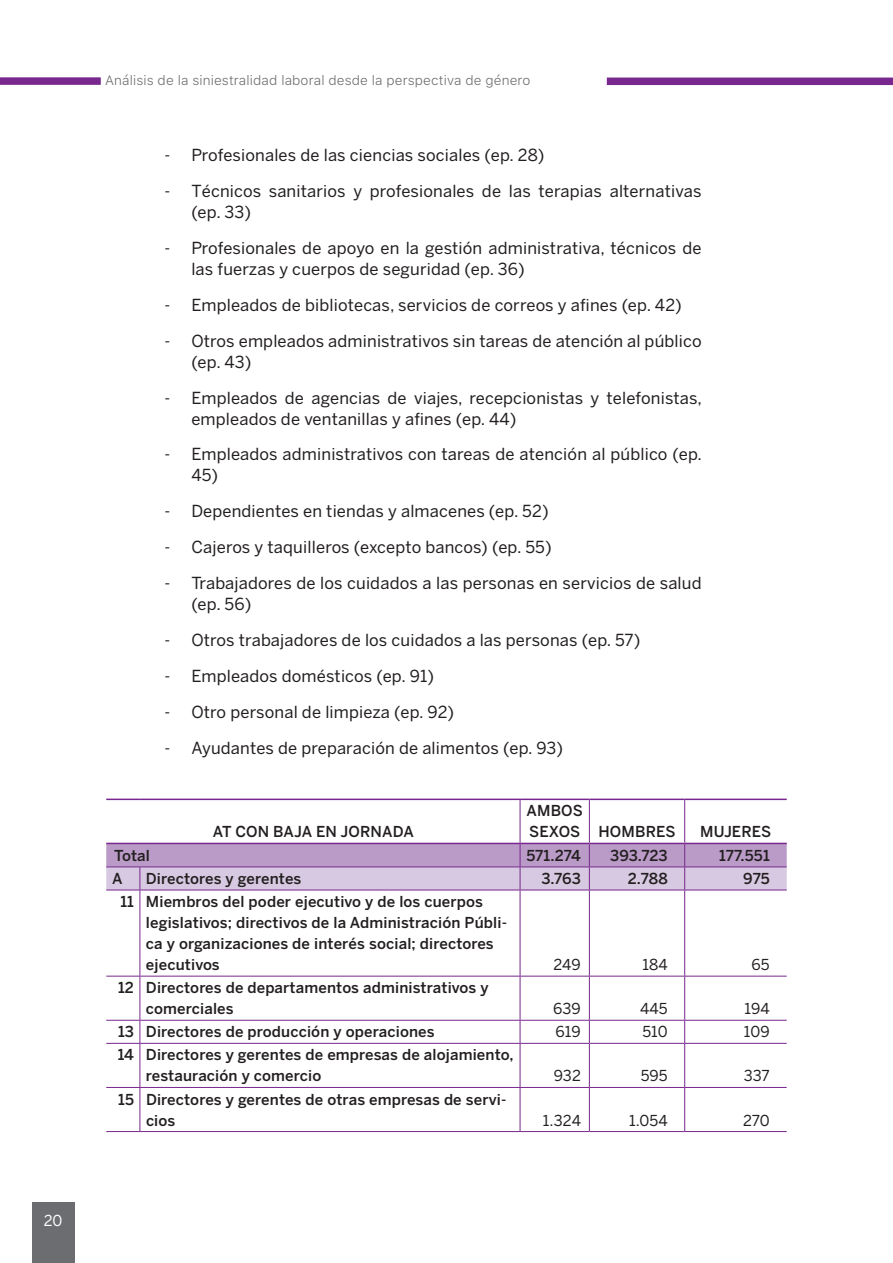
<style>
.page{position:relative;width:893px;height:1263px;background:#fff}
.page>*{position:absolute;margin:0;border:0;box-sizing:border-box;transform-origin:0 0}
.t1{font:16.5px/21px "Benton Sans";letter-spacing:.01em;color:#231f20}
.t2{font:500 15px/21px "Benton Sans";letter-spacing:.01em;color:#231f20}
.t3{font:15px "Benton Sans";letter-spacing:.01em;color:#231f20}
.t4{font:15px "Benton Sans";color:#fff}
.t5{font:300 13.5px "SF Pro Text";letter-spacing:.01em;color:#6c6d70}
</style>
<div class="page">
<div style="left:0;top:77px;width:101px;height:8px;background:#77278d"></div>
<div style="left:32px;top:1202px;width:42px;height:61px;background:#6c6d70"></div>
<div style="left:607px;top:78px;width:286px;height:7px;background:#77278d"></div>
<hr style="left:520px;top:800px;width:1px;height:43px;background:#77278d">
<hr style="left:589px;top:800px;width:1px;height:43px;background:#77278d">
<hr style="left:684px;top:800px;width:1px;height:43px;background:#77278d">
<svg style="left:106px;top:844px;width:681px;height:46px;background:#c5acd1"></svg>
<hr style="left:106px;top:890px;width:34px;height:1px;background:#77278d">
<hr style="left:140px;top:890px;width:380px;height:1px;background:#77278d">
<hr style="left:140px;top:890px;width:1px;height:86px;background:#77278d">
<hr style="left:520px;top:890px;width:69px;height:1px;background:#77278d">
<hr style="left:520px;top:890px;width:1px;height:86px;background:#77278d">
<hr style="left:589px;top:890px;width:96px;height:1px;background:#77278d">
<hr style="left:589px;top:890px;width:1px;height:86px;background:#77278d">
<hr style="left:685px;top:890px;width:102px;height:1px;background:#77278d">
<hr style="left:684px;top:890px;width:1px;height:86px;background:#77278d">
<hr style="left:106px;top:976px;width:34px;height:1px;background:#77278d">
<hr style="left:140px;top:976px;width:380px;height:1px;background:#77278d">
<hr style="left:140px;top:976px;width:1px;height:44px;background:#77278d">
<hr style="left:520px;top:976px;width:69px;height:1px;background:#77278d">
<hr style="left:520px;top:976px;width:1px;height:44px;background:#77278d">
<hr style="left:589px;top:976px;width:96px;height:1px;background:#77278d">
<hr style="left:589px;top:976px;width:1px;height:44px;background:#77278d">
<hr style="left:685px;top:976px;width:102px;height:1px;background:#77278d">
<hr style="left:684px;top:976px;width:1px;height:44px;background:#77278d">
<hr style="left:106px;top:1020px;width:34px;height:1px;background:#77278d">
<hr style="left:140px;top:1020px;width:380px;height:1px;background:#77278d">
<svg style="left:140px;top:1020px;width:1px;height:23px"></svg>
<hr style="left:520px;top:1020px;width:69px;height:1px;background:#77278d">
<svg style="left:520px;top:1020px;width:1px;height:23px"></svg>
<hr style="left:589px;top:1020px;width:96px;height:1px;background:#77278d">
<svg style="left:589px;top:1020px;width:1px;height:23px"></svg>
<hr style="left:685px;top:1020px;width:102px;height:1px;background:#77278d">
<svg style="left:684px;top:1020px;width:1px;height:23px"></svg>
<hr style="left:106px;top:1043px;width:34px;height:1px;background:#77278d">
<hr style="left:140px;top:1043px;width:380px;height:1px;background:#77278d">
<hr style="left:140px;top:1044px;width:1px;height:43px;background:#77278d">
<hr style="left:520px;top:1043px;width:69px;height:1px;background:#77278d">
<hr style="left:520px;top:1044px;width:1px;height:43px;background:#77278d">
<hr style="left:589px;top:1043px;width:96px;height:1px;background:#77278d">
<hr style="left:589px;top:1044px;width:1px;height:43px;background:#77278d">
<hr style="left:685px;top:1043px;width:102px;height:1px;background:#77278d">
<hr style="left:684px;top:1044px;width:1px;height:43px;background:#77278d">
<hr style="left:106px;top:1087px;width:34px;height:1px;background:#77278d">
<hr style="left:140px;top:1087px;width:380px;height:1px;background:#77278d">
<hr style="left:140px;top:1088px;width:1px;height:43px;background:#77278d">
<hr style="left:520px;top:1087px;width:69px;height:1px;background:#77278d">
<hr style="left:520px;top:1088px;width:1px;height:43px;background:#77278d">
<hr style="left:589px;top:1087px;width:96px;height:1px;background:#77278d">
<hr style="left:589px;top:1088px;width:1px;height:43px;background:#77278d">
<hr style="left:685px;top:1087px;width:102px;height:1px;background:#77278d">
<hr style="left:684px;top:1088px;width:1px;height:43px;background:#77278d">
<hr style="left:106px;top:1131px;width:34px;height:1px;background:#77278d">
<hr style="left:140px;top:1131px;width:380px;height:1px;background:#77278d">
<hr style="left:520px;top:1131px;width:69px;height:1px;background:#77278d">
<hr style="left:589px;top:1131px;width:96px;height:1px;background:#77278d">
<hr style="left:685px;top:1131px;width:102px;height:1px;background:#77278d">
<hr style="left:106px;top:798px;width:34px;height:2px;background:#77278d">
<hr style="left:140px;top:798px;width:380px;height:2px;background:#77278d">
<hr style="left:520px;top:798px;width:69px;height:2px;background:#77278d">
<hr style="left:589px;top:798px;width:96px;height:2px;background:#77278d">
<hr style="left:685px;top:798px;width:102px;height:2px;background:#77278d">
<hr style="left:106px;top:843px;width:34px;height:1px;background:#77278d">
<hr style="left:140px;top:843px;width:380px;height:1px;background:#77278d">
<hr style="left:520px;top:843px;width:69px;height:1px;background:#77278d">
<hr style="left:589px;top:843px;width:96px;height:1px;background:#77278d">
<hr style="left:685px;top:843px;width:102px;height:1px;background:#77278d">
<p class="t4" style="left:44px;top:1212px;width:20px">20</p>
<p class="t5" style="left:105px;top:70px;width:427px">Análisis de la siniestralidad laboral desde la perspectiva de género</p>
<p class="t1" style="left:164px;top:144px;width:382px">- Profesionales de las ciencias sociales (ep. 28)</p>
<p class="t1" style="left:191px;top:180px;width:512px;text-indent:-27px">- Técnicos sanitarios y profesionales de las terapias alternativas (ep. 33)</p>
<p class="t1" style="left:191px;top:237px;width:512px;text-indent:-27px">- Profesionales de apoyo en la gestión administrativa, técnicos de las fuerzas y cuerpos de seguridad (ep. 36)</p>
<p class="t1" style="left:164px;top:294px;width:519px">- Empleados de bibliotecas, servicios de correos y afines (ep. 42)</p>
<p class="t1" style="left:191px;top:330px;width:512px;text-indent:-27px">- Otros empleados administrativos sin tareas de atención al público (ep. 43)</p>
<p class="t1" style="left:191px;top:387px;width:512px;text-indent:-27px">- Empleados de agencias de viajes, recepcionistas y telefonistas, empleados de ventanillas y afines (ep. 44)</p>
<p class="t1" style="left:191px;top:444px;width:512px;text-indent:-27px">- Empleados administrativos con tareas de atención al público (ep.<br>45)</p>
<p class="t1" style="left:164px;top:501px;width:386px">- Dependientes en tiendas y almacenes (ep. 52)</p>
<p class="t1" style="left:164px;top:536px;width:389px">- Cajeros y taquilleros (excepto bancos) (ep. 55)</p>
<p class="t1" style="left:191px;top:572px;width:512px;text-indent:-27px">- Trabajadores de los cuidados a las personas en servicios de salud (ep. 56)</p>
<p class="t1" style="left:164px;top:629px;width:477px">- Otros trabajadores de los cuidados a las personas (ep. 57)</p>
<p class="t1" style="left:164px;top:665px;width:271px">- Empleados domésticos (ep. 91)</p>
<p class="t1" style="left:164px;top:701px;width:291px">- Otro personal de limpieza (ep. 92)</p>
<p class="t1" style="left:164px;top:737px;width:400px">- Ayudantes de preparación de alimentos (ep. 93)</p>
<p class="t2" style="left:213px;top:821px;width:202px">AT CON BAJA EN JORNADA</p>
<p class="t2" style="left:527px;top:800px;width:151px">AMBOS<br>SEXOS HOMBRES</p>
<p class="t2" style="left:700px;top:821px;width:73px">MUJERES</p>
<p class="t2" style="left:114px;top:845px;width:37px">Total</p>
<p class="t2" style="left:526px;top:845px;width:56px">571.274</p>
<p class="t2" style="left:610px;top:845px;width:59px">393.723</p>
<p class="t2" style="left:719px;top:845px;width:52px">177.551</p>
<p class="t2" style="left:112px;top:868px;width:12px">A</p>
<p class="t2" style="left:146px;top:868px;width:157px">Directores y gerentes</p>
<p class="t2" style="left:541px;top:868px;width:41px">3.763</p>
<p class="t2" style="left:628px;top:868px;width:41px">2.788</p>
<p class="t2" style="left:743px;top:868px;width:28px">975</p>
<p class="t2" style="left:146px;top:891px;width:363px;text-indent:-26px">11 Miembros del poder ejecutivo y de los cuerpos legislativos; directivos de la Administración Públi&shy;ca y organizaciones de interés social; directores ejecutivos</p>
<p class="t3" style="left:553px;top:956px;width:29px">249</p>
<p class="t3" style="left:642px;top:956px;width:27px">184</p>
<p class="t3" style="left:751px;top:956px;width:20px">65</p>
<p class="t2" style="left:146px;top:977px;width:344px;text-indent:-28px">12 Directores de departamentos administrativos y comerciales</p>
<p class="t3" style="left:553px;top:1000px;width:29px">639</p>
<p class="t3" style="left:640px;top:1000px;width:29px">445</p>
<p class="t3" style="left:744px;top:1000px;width:27px">194</p>
<p class="t2" style="left:118px;top:1021px;width:318px">13 Directores de producción y operaciones</p>
<p class="t3" style="left:555px;top:1023px;width:27px">619</p>
<p class="t3" style="left:642px;top:1023px;width:27px">510</p>
<p class="t3" style="left:744px;top:1023px;width:27px">109</p>
<p class="t2" style="left:146px;top:1044px;width:369px;text-indent:-28px">14 Directores y gerentes de empresas de alojamiento, restauración y comercio</p>
<p class="t3" style="left:554px;top:1067px;width:29px">932</p>
<p class="t3" style="left:641px;top:1067px;width:29px">595</p>
<p class="t3" style="left:744px;top:1067px;width:28px">337</p>
<p class="t2" style="left:146px;top:1088px;width:362px;text-indent:-28px">15 Directores y gerentes de otras empresas de servi&shy;cios</p>
<p class="t3" style="left:543px;top:1111px;width:40px">1.324</p>
<p class="t3" style="left:629px;top:1111px;width:40px">1.054</p>
<p class="t3" style="left:743px;top:1111px;width:28px">270</p>
</div>
